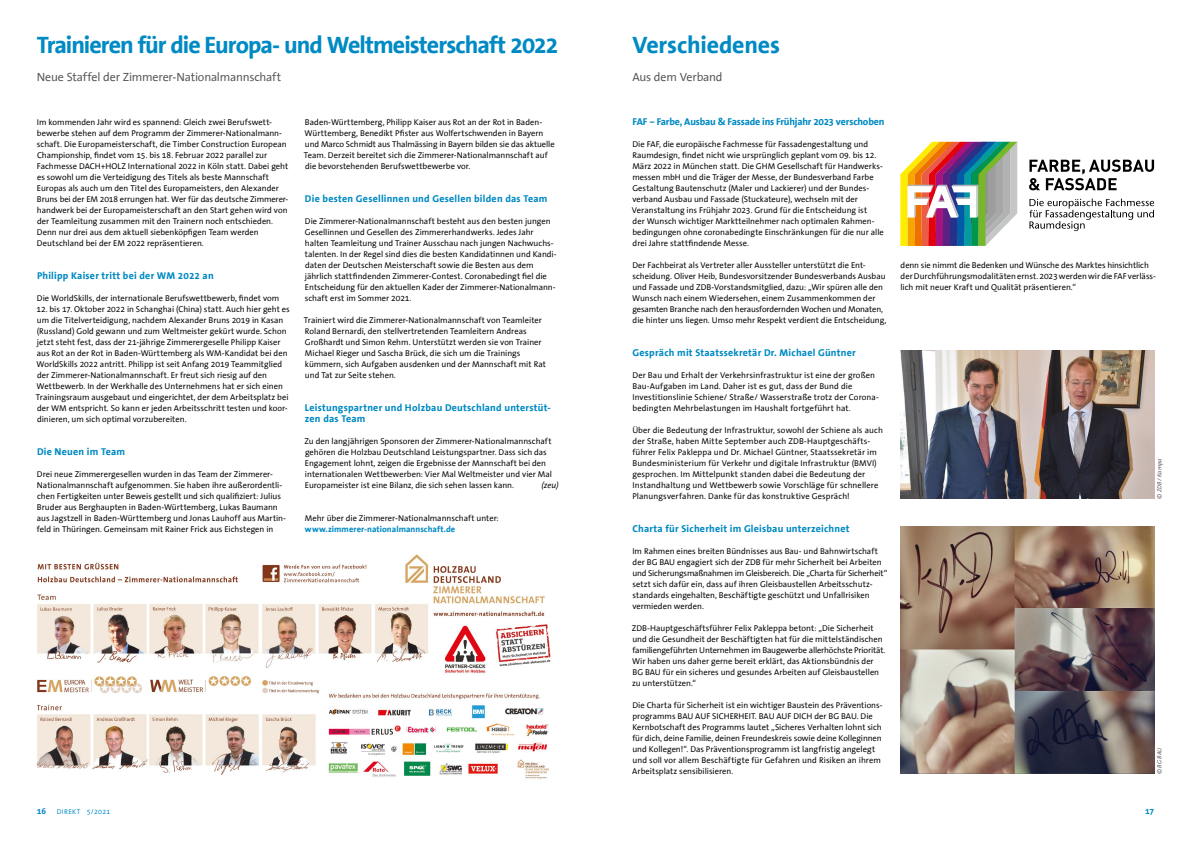
<style>
.page{position:relative;width:1191px;height:842px;background:#fff}
.page>*{position:absolute;margin:0;border:0;box-sizing:border-box;transform-origin:0 0}
.t1{font:700 24px "The Sans Office";letter-spacing:-.04em;color:#008ac4}
.t2{font:700 24px "The Sans Office";letter-spacing:-.005em;color:#008ac4}
.t3{font:12px "The Sans Office";letter-spacing:-.015em;color:#565656}
.t4{font:700 10px/11px "The Sans Office";letter-spacing:.02em;color:#008ac4}
.t5{font:700 10px "The Sans Office";letter-spacing:-.02em;color:#008ac4}
.t6{font:8.5px/11px "The Sans Office";color:#000}
.t7{font:700 8.5px "The Sans Office";letter-spacing:.005em;color:#008ac4}
.t8{font:italic 8.5px "The Sans Office";color:#000}
.t9{font:7px "The Sans Office";letter-spacing:.055em;color:#008ac4}
.t10{font:italic 6px "The Sans Office";letter-spacing:.015em;color:#565656}
.s1{font-size:6.9px}
.s2{font-weight:700;font-size:8.5px}
</style>
<div class="page">
<svg style="left:900px;top:142px;width:117px;height:104px"></svg>
<svg style="left:1029px;top:160px;width:125px;height:30px"></svg>
<svg style="left:1029px;top:199px;width:125px;height:32px"></svg>
<img style="left:37px;top:554px;width:514px;height:225px">
<img style="left:900px;top:350px;width:254px;height:149px">
<img style="left:900px;top:526px;width:254px;height:248px">
<h1 class="t1" style="left:37px;top:32px;width:523px">Trainieren für die Europa- und Weltmeisterschaft 2022</h1>
<h2 class="t3" style="left:37px;top:71px;width:246px">Neue Staffel der Zimmerer-Nationalmannschaft</h2>
<p class="t6" style="left:304px;top:117px;width:252px">Baden-Württemberg, Philipp Kaiser aus Rot an der Rot in Baden-Württemberg, Benedikt Pfister aus Wolfertschwenden in Bayern und Marco Schmidt aus Thalmässing in Bayern bilden sie das aktuelle Team. Derzeit bereitet sich die Zimmerer-Nationalmannschaft auf die bevorstehenden Berufswettbewerbe vor.</p>
<p class="t4" style="left:305px;top:193px;width:244px">Die besten Gesellinnen und Gesellen bilden das Team</p>
<p class="t6" style="left:305px;top:216px;width:253px">Die Zimmerer-Nationalmannschaft besteht aus den besten jungen Gesellinnen und Gesellen des Zimmererhandwerks. Jedes Jahr halten Teamleitung und Trainer Ausschau nach jungen Nachwuchs&shy;talenten. In der Regel sind dies die besten Kandidatinnen und Kandi&shy;daten der Deutschen Meisterschaft sowie die Besten aus dem jährlich stattfindenden Zimmerer-Contest. Coronabedingt fiel die Entscheidung für den aktuellen Kader der Zimmerer-Nationalmann&shy;schaft erst im Sommer 2021.</p>
<p class="t6" style="left:304px;top:315px;width:243px">Trainiert wird die Zimmerer-Nationalmannschaft von Teamleiter Roland Bernardi, den stellvertretenden Teamleitern Andreas Großhardt und Simon Rehm. Unterstützt werden sie von Trainer Michael Rieger und Sascha Brück, die sich um die Trainings kümmern, sich Aufgaben ausdenken und der Mannschaft mit Rat und Tat zur Seite stehen.</p>
<p class="t4" style="left:305px;top:402px;width:247px">Leistungspartner und Holzbau Deutschland unterstüt&shy;zen das Team</p>
<p class="t6" style="left:304px;top:436px;width:249px">Zu den langjährigen Sponsoren der Zimmerer-Nationalmannschaft gehören die Holzbau Deutschland Leistungspartner. Dass sich das Engagement lohnt, zeigen die Ergebnisse der Mannschaft bei den internationalen Wettbewerben: Vier Mal Weltmeister und vier Mal Europameister ist eine Bilanz, die sich sehen lassen kann.</p>
<p class="t6" style="left:37px;top:117px;width:253px">Im kommenden Jahr wird es spannend: Gleich zwei Berufswett&shy;bewerbe stehen auf dem Programm der Zimmerer-Nationalmann&shy;schaft. Die Europameisterschaft, die Timber Construction European Championship, findet vom 15. bis 18. Februar 2022 parallel zur Fachmesse DACH+HOLZ International 2022 in Köln statt. Dabei geht es sowohl um die Verteidigung des Titels als beste Mannschaft Europas als auch um den Titel des Europameisters, den Alexander Bruns bei der EM 2018 errungen hat. Wer für das deutsche Zimmerer&shy;handwerk bei der Europameisterschaft an den Start gehen wird von der Teamleitung zusammen mit den Trainern noch entschieden.<br>Denn nur drei aus dem aktuell siebenköpfigen Team werden Deutschland bei der EM 2022 repräsentieren.</p>
<p class="t4" style="left:37px;top:270px;width:178px">Philipp Kaiser tritt bei der WM 2022 an</p>
<p class="t6" style="left:37px;top:293px;width:244px">Die WorldSkills, der internationale Berufswettbewerb, findet vom</p>
<p class="t6" style="left:36px;top:304px;width:255px">12. bis 17. Oktober 2022 in Schanghai (China) statt. Auch hier geht es um die Titelverteidigung, nachdem Alexander Bruns 2019 in Kasan (Russland) Gold gewann und zum Weltmeister gekürt wurde. Schon jetzt steht fest, dass der 21-jährige Zimmerergeselle Philipp Kaiser aus Rot an der Rot in Baden-Württemberg als WM-Kandidat bei den WorldSkills 2022 antritt. Philipp ist seit Anfang 2019 Teammitglied der Zimmerer-Nationalmannschaft. Er freut sich riesig auf den Wettbewerb. In der Werkhalle des Unternehmens hat er sich einen Trainingsraum ausgebaut und eingerichtet, der dem Arbeitsplatz bei der WM entspricht. So kann er jeden Arbeitsschritt testen und koor&shy;dinieren, um sich optimal vorzubereiten.</p>
<p class="t4" style="left:37px;top:446px;width:90px">Die Neuen im Team</p>
<p class="t6" style="left:37px;top:469px;width:251px">Drei neue Zimmerergesellen wurden in das Team der Zimmerer-Nationalmannschaft aufgenommen. Sie haben ihre außerordentli&shy;chen Fertigkeiten unter Beweis gestellt und sich qualifiziert: Julius Bruder aus Berghaupten in Baden-Württemberg, Lukas Baumann aus Jagstzell in Baden-Württemberg und Jonas Lauhoff aus Martin&shy;feld in Thüringen. Gemeinsam mit Rainer Frick aus Eichstegen in</p>
<p class="t8" style="left:541px;top:481px;width:19px">(zeu)</p>
<p class="t6" style="left:305px;top:513px;width:195px">Mehr über die Zimmerer-Nationalmannschaft unter:</p>
<p class="t7" style="left:305px;top:524px;width:152px">www.zimmerer-nationalmannschaft.de</p>
<h1 class="t2" style="left:632px;top:32px;width:149px">Verschiedenes</h1>
<h2 class="t3" style="left:632px;top:71px;width:92px">Aus dem Verband</h2>
<p class="t5" style="left:632px;top:116px;width:253px">FAF – Farbe, Ausbau &amp; Fassade ins Frühjahr 2023 verschoben</p>
<p class="t6" style="left:632px;top:139px;width:253px">Die FAF, die europäische Fachmesse für Fassadengestaltung und Raumdesign, findet nicht wie ursprünglich geplant vom 09. bis 12.<br>März 2022 in München statt. Die GHM Gesellschaft für Handwerks&shy;messen mbH und die Träger der Messe, der Bundesverband Farbe Gestaltung Bautenschutz (Maler und Lackierer) und der Bundes&shy;verband Ausbau und Fassade (Stuckateure), wechseln mit der Veranstaltung ins Frühjahr 2023. Grund für die Entscheidung ist<br>der Wunsch wichtiger Marktteilnehmer nach optimalen Rahmen&shy;bedingungen ohne coronabedingte Einschränkungen für die nur alle drei Jahre stattfindende Messe.</p>
<p class="t6" style="left:632px;top:260px;width:256px">Der Fachbeirat als Vertreter aller Aussteller unterstützt die Ent&shy;scheidung. Oliver Heib, Bundesvorsitzender Bundesverbands Ausbau und Fassade und ZDB-Vorstandsmitglied, dazu: „Wir spüren alle den Wunsch nach einem Wiedersehen, einem Zusammenkommen der gesamten Branche nach den herausfordernden Wochen und Monaten, die hinter uns liegen. Umso mehr Respekt verdient die Entscheidung,</p>
<p class="t4" style="left:632px;top:347px;width:225px">Gespräch mit Staatssekretär Dr. Michael Güntner</p>
<p class="t6" style="left:632px;top:370px;width:248px">Der Bau und Erhalt der Verkehrsinfrastruktur ist eine der großen Bau-Aufgaben im Land. Daher ist es gut, dass der Bund die Investitionslinie Schiene/ Straße/ Wasserstraße trotz der Corona&shy;bedingten Mehrbelastungen im Haushalt fortgeführt hat.</p>
<p class="t6" style="left:632px;top:425px;width:252px">Über die Bedeutung der Infrastruktur, sowohl der Schiene als auch der Straße, haben Mitte September auch ZDB-Hauptgeschäfts&shy;führer Felix Pakleppa und Dr. Michael Güntner, Staatssekretär im Bundesministerium für Verkehr und digitale Infrastruktur (BMVI) gesprochen. Im Mittelpunkt standen dabei die Bedeutung der Instandhaltung und Wettbewerb sowie Vorschläge für schnellere Planungsverfahren. Danke für das konstruktive Gespräch!</p>
<p class="t4" style="left:632px;top:523px;width:218px">Charta für Sicherheit im Gleisbau unterzeichnet</p>
<p class="t6" style="left:632px;top:546px;width:256px">Im Rahmen eines breiten Bündnisses aus Bau- und Bahnwirtschaft der BG BAU engagiert sich der ZDB für mehr Sicherheit bei Arbeiten und Sicherungsmaßnahmen im Gleisbereich. Die „Charta für Sicherheit“ setzt sich dafür ein, dass auf ihren Gleisbaustellen Arbeitsschutz&shy;standards eingehalten, Beschäftigte geschützt und Unfallrisiken vermieden werden.</p>
<p class="t6" style="left:632px;top:623px;width:255px">ZDB-Hauptgeschäftsführer Felix Pakleppa betont: „Die Sicherheit und die Gesundheit der Beschäftigten hat für die mittelständischen familiengeführten Unternehmen im Baugewerbe allerhöchste Priorität.<br>Wir haben uns daher gerne bereit erklärt, das Aktionsbündnis der BG BAU für ein sicheres und gesundes Arbeiten auf Gleisbaustellen zu unterstützen.“</p>
<p class="t6" style="left:632px;top:700px;width:252px">Die Charta für Sicherheit ist ein wichtiger Baustein des Präventions&shy;programms BAU AUF SICHERHEIT. BAU AUF DICH der BG BAU. Die Kernbotschaft des Programms lautet „Sicheres Verhalten lohnt sich für dich, deine Familie, deinen Freundeskreis sowie deine Kolleginnen und Kollegen!“. Das Präventionsprogramm ist langfristig angelegt und soll vor allem Beschäftigte für Gefahren und Risiken an ihrem Arbeitsplatz sensibilisieren.</p>
<p class="t6" style="left:900px;top:260px;width:257px">denn sie nimmt die Bedenken und Wünsche des Marktes hinsichtlich der Durchführungsmodalitäten ernst. 2023 werden wir die FAF verläss&shy;lich mit neuer Kraft und Qualität präsentieren.“</p>
<p class="t10" style="left:1156px;top:499px;width:42px;rotate:-90deg"><span class="s1">©</span> ZDB / Kampa</p>
<p class="t10" style="left:1156px;top:774px;width:28px;rotate:-90deg"><span class="s1">©</span> BG BAU</p>
<p class="t9" style="left:37px;top:808px;width:75px"><span class="s2">16</span> DIREKT 5/2021</p>
<p class="t7" style="left:1145px;top:806px;width:10px">17</p>
</div>
